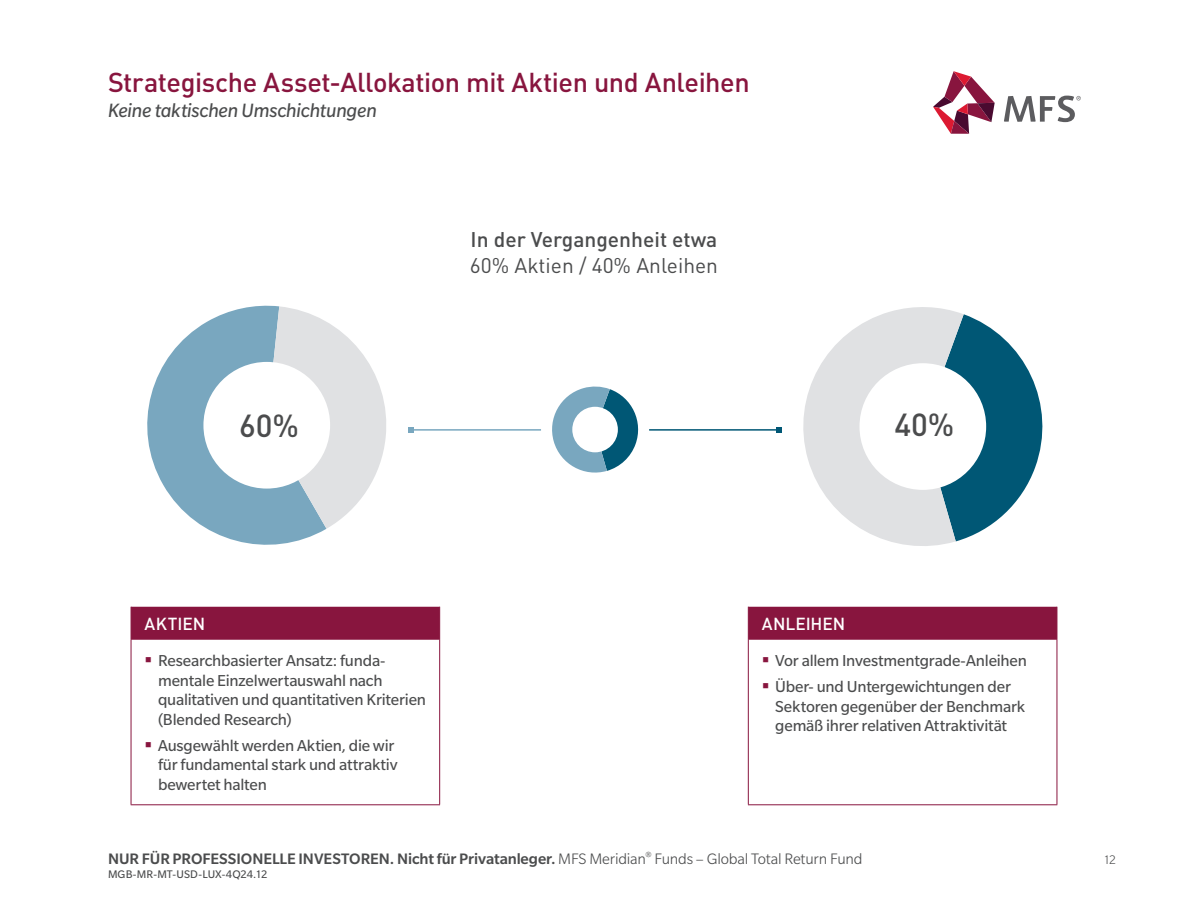
<style>
.page{position:relative;width:1188px;height:918px;background:#fff}
.page>*{position:absolute;margin:0;border:0;box-sizing:border-box;transform-origin:0 0}
.t1{font:500 31.5px "DINOT";color:#4b4c4d}
.Headline_DIN{font:500 27px "DINOT";letter-spacing:-.015em;color:#88153e}
.t2{font:500 21px/25.5px "DINOT";color:#4b4c4d}
.Subhead_Slate{font:italic 21px "Slate Std";letter-spacing:-.01em;color:#4b4c4d}
.t3{font:17.25px/19.5px "Slate Std";letter-spacing:-.01em;color:#4b4c4d}
.DIN_Med_11_5_Left_Burgundy{font:500 17.25px "DINOT";letter-spacing:-.005em;color:#fff}
.t4{font:500 16.5px "Slate Std";letter-spacing:-.005em;color:#4b4c4d}
.t5{font:300 13.5px "Slate Std";color:#4b4c4d}
.t6{font:12px "Slate Std";letter-spacing:.005em;color:#4b4c4d}
.s1{font-weight:400}
.s2{color:#88153e}
.s3{font-weight:300}
</style>
<div class="page">
<svg style="left:933px;top:71px;width:62px;height:63px"></svg>
<svg style="left:1004px;top:96px;width:77px;height:26px"></svg>
<svg style="left:147px;top:305px;width:179px;height:240px;fill:#79a7bf"></svg>
<svg style="left:267px;top:306px;width:119px;height:223px"></svg>
<div style="left:203px;top:362px;width:127px;height:127px;background:#fff;border-radius:50%"></div>
<svg style="left:964px;top:314px;width:79px;height:225px"></svg>
<svg style="left:803px;top:307px;width:161px;height:239px;fill:#e0e1e3"></svg>
<div style="left:860px;top:363px;width:126px;height:127px;background:#fff;border-radius:50%"></div>
<svg style="left:552px;top:386px;width:87px;height:87px"></svg>
<hr style="left:411px;top:429px;width:130px;height:2px;background:#79a7bf">
<svg style="left:408px;top:427px;width:6px;height:6px"></svg>
<hr style="left:649px;top:429px;width:130px;height:2px;background:#005775">
<svg style="left:776px;top:427px;width:6px;height:6px"></svg>
<div style="left:572px;top:407px;width:46px;height:45px;background:#fff;border-radius:50%"></div>
<svg style="left:132px;top:607px;width:925px;height:33px"></svg>
<hr style="left:131px;top:607px;width:1px;height:33px;background:#88153e">
<hr style="left:439px;top:607px;width:1px;height:33px;background:#88153e">
<hr style="left:748px;top:607px;width:1px;height:33px;background:#88153e">
<hr style="left:1057px;top:607px;width:1px;height:33px;background:#88153e">
<hr style="left:131px;top:640px;width:1px;height:164px;background:#88153e">
<hr style="left:439px;top:640px;width:1px;height:164px;background:#88153e">
<hr style="left:131px;top:804px;width:309px;height:1px;background:#88153e">
<hr style="left:748px;top:640px;width:1px;height:164px;background:#88153e">
<hr style="left:1057px;top:640px;width:1px;height:164px;background:#88153e">
<hr style="left:748px;top:804px;width:309px;height:1px;background:#88153e">
<p class="Headline_DIN" style="left:108px;top:65px;width:643px">Strategische Asset-Allokation mit Aktien und Anleihen</p>
<p class="Subhead_Slate" style="left:108px;top:100px;width:270px">Keine taktischen Umschichtungen</p>
<p class="t2" style="left:470px;top:226px;width:250px">In der Vergangenheit etwa<br><span class="s1">60% Aktien / 40% Anleihen</span></p>
<p class="t1" style="left:239px;top:405px;width:62px">60%</p>
<p class="t1" style="left:894px;top:404px;width:62px">40%</p>
<p class="DIN_Med_11_5_Left_Burgundy" style="left:145px;top:613px;width:62px">AKTIEN</p>
<p class="DIN_Med_11_5_Left_Burgundy" style="left:762px;top:613px;width:85px">ANLEIHEN</p>
<p class="t3" style="left:158px;top:651px;width:270px;text-indent:-14px"><span class="s2">▪</span> Researchbasierter Ansatz: funda&shy;mentale Einzelwertauswahl nach qualitativen und quantitativen Kriterien (Blended Research)</p>
<p class="t3" style="left:158px;top:735px;width:241px;text-indent:-14px"><span class="s2">▪</span> Ausgewählt werden Aktien, die wir für fundamental stark und attraktiv bewertet halten</p>
<p class="t3" style="left:762px;top:651px;width:267px"><span class="s2">▪</span> Vor allem Investmentgrade-Anleihen</p>
<p class="t3" style="left:775px;top:677px;width:251px;text-indent:-14px"><span class="s2">▪</span> Über- und Untergewichtungen der<br>Sektoren gegenüber der Benchmark gemäß ihrer relativen Attraktivität</p>
<p class="t4" style="left:108px;top:850px;width:756px">NUR FÜR PROFESSIONELLE INVESTOREN. Nicht für Privatanleger. <span class="s3">MFS Meridian</span><sup>®</sup> <span class="s3">Funds – Global Total Return Fund</span></p>
<p class="t5" style="left:1103px;top:853px;width:14px">12</p>
<p class="t6" style="left:108px;top:867px;width:161px">MGB-MR-MT-USD-LUX-4Q24.12</p>
</div>
